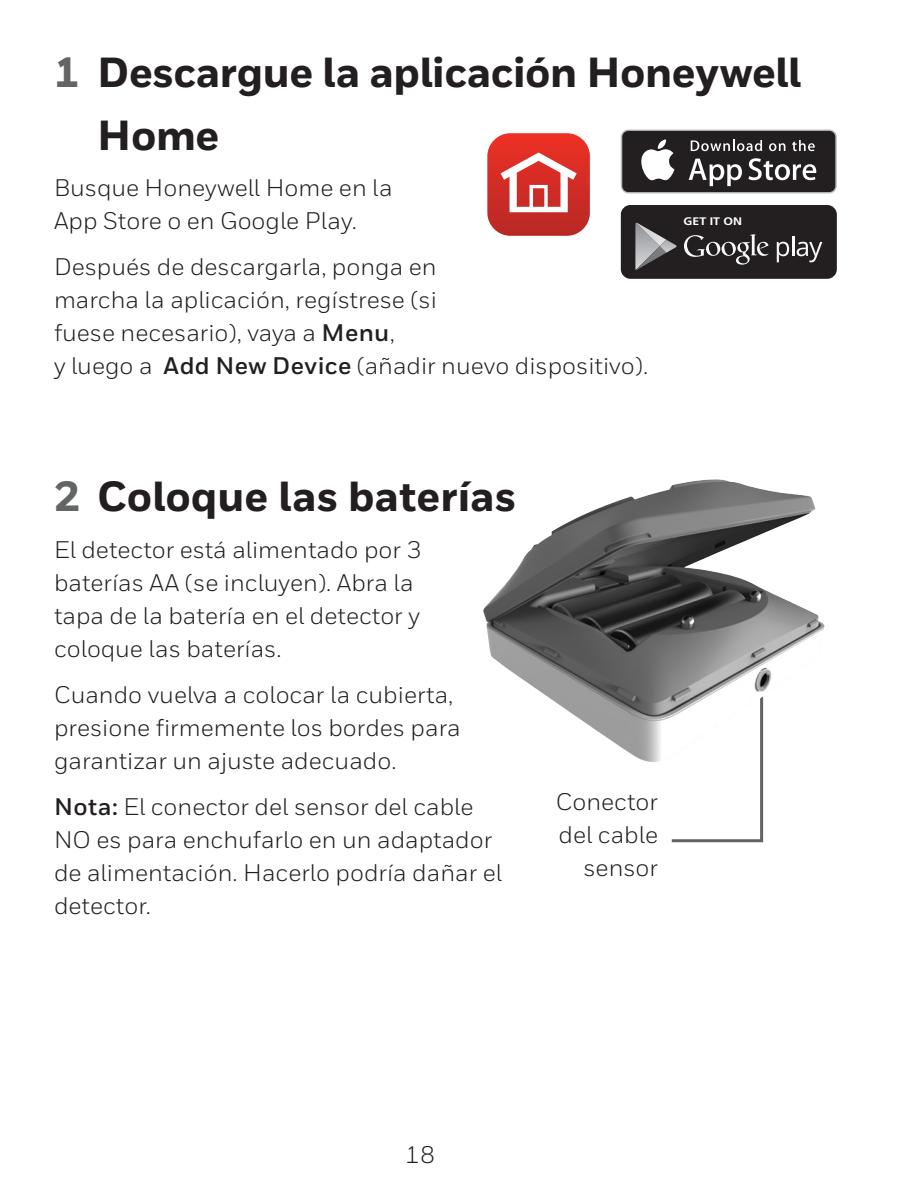
<style>
.page{position:relative;width:918px;height:1188px;background:#fff}
.page>*{position:absolute;margin:0;border:0;box-sizing:border-box;transform-origin:0 0}
.t1{font:800 42px/63px "Honeywell Sans";letter-spacing:-.01em;color:#231f20}
.t2{font:24px/33px "Honeywell Sans";color:#231f20}
.t3{font:700 10.8px "Frutiger LT Std";color:#fff;scale:1.13 1}
.s1{color:#626466}
.s2{font-weight:700}
</style>
<div class="page">
<div style="left:621px;top:205px;width:216px;height:74px;background:#231f20;border-radius:10px"></div>
<svg style="left:635px;top:223px;width:42px;height:47px"></svg>
<svg style="left:777px;top:242px;width:12px;height:20px"></svg>
<hr style="left:792px;top:236px;width:2px;height:20px;background:#f9f9f9">
<svg style="left:797px;top:242px;width:25px;height:20px"></svg>
<svg style="left:684px;top:234px;width:85px;height:31px"></svg>
<svg style="left:621px;top:129px;width:216px;height:64px"></svg>
<div style="left:622px;top:131px;width:213px;height:61px;background:#231f20;border-radius:6px"></div>
<svg style="left:641px;top:139px;width:34px;height:41px"></svg>
<svg style="left:689px;top:159px;width:53px;height:27px"></svg>
<svg style="left:748px;top:158px;width:68px;height:22px"></svg>
<svg style="left:691px;top:140px;width:71px;height:11px"></svg>
<svg style="left:769px;top:143px;width:16px;height:8px"></svg>
<svg style="left:792px;top:140px;width:23px;height:11px"></svg>
<svg style="left:487px;top:133px;width:103px;height:103px"></svg>
<svg style="left:671px;top:770px;width:93px;height:73px"></svg>
<img style="left:483px;top:479px;width:342px;height:291px">
<h1 class="t1" style="left:97px;top:42px;width:706px;text-indent:-43px"><span class="s1">1</span> Descargue la aplicación Honeywell<br>Home</h1>
<p class="t2" style="left:54px;top:171px;width:340px">Busque Honeywell Home en la<br>App Store o en Google Play.</p>
<p class="t2" style="left:54px;top:251px;width:596px">Después de descargarla, ponga en<br>marcha la aplicación, regístrese (si<br>fuese necesario), vaya a <span class="s2">Menu</span>,<br>y luego a <span class="s2">Add New Device</span> (añadir nuevo dispositivo).</p>
<p class="t3" style="left:684px;top:215px;width:53px">GET IT ON</p>
<h1 class="t1" style="left:54px;top:466px;width:464px"><span class="s1">2</span> Coloque las baterías</h1>
<p class="t2" style="left:54px;top:533px;width:369px">El detector está alimentado por 3 baterías AA (se incluyen). Abra la tapa de la batería en el detector y coloque las baterías.</p>
<p class="t2" style="left:54px;top:678px;width:408px">Cuando vuelva a colocar la cubierta, presione firmemente los bordes para garantizar un ajuste adecuado.</p>
<p class="t2" style="left:54px;top:791px;width:449px"><span class="s2">Nota:</span> El conector del sensor del cable<br>NO es para enchufarlo en un adaptador de alimentación. Hacerlo podría dañar el detector.</p>
<p class="t2" style="left:556px;top:785px;width:104px;text-align:right">Conector del cable sensor</p>
<p class="t2" style="left:405px;top:1139px;width:31px">18</p>
</div>
